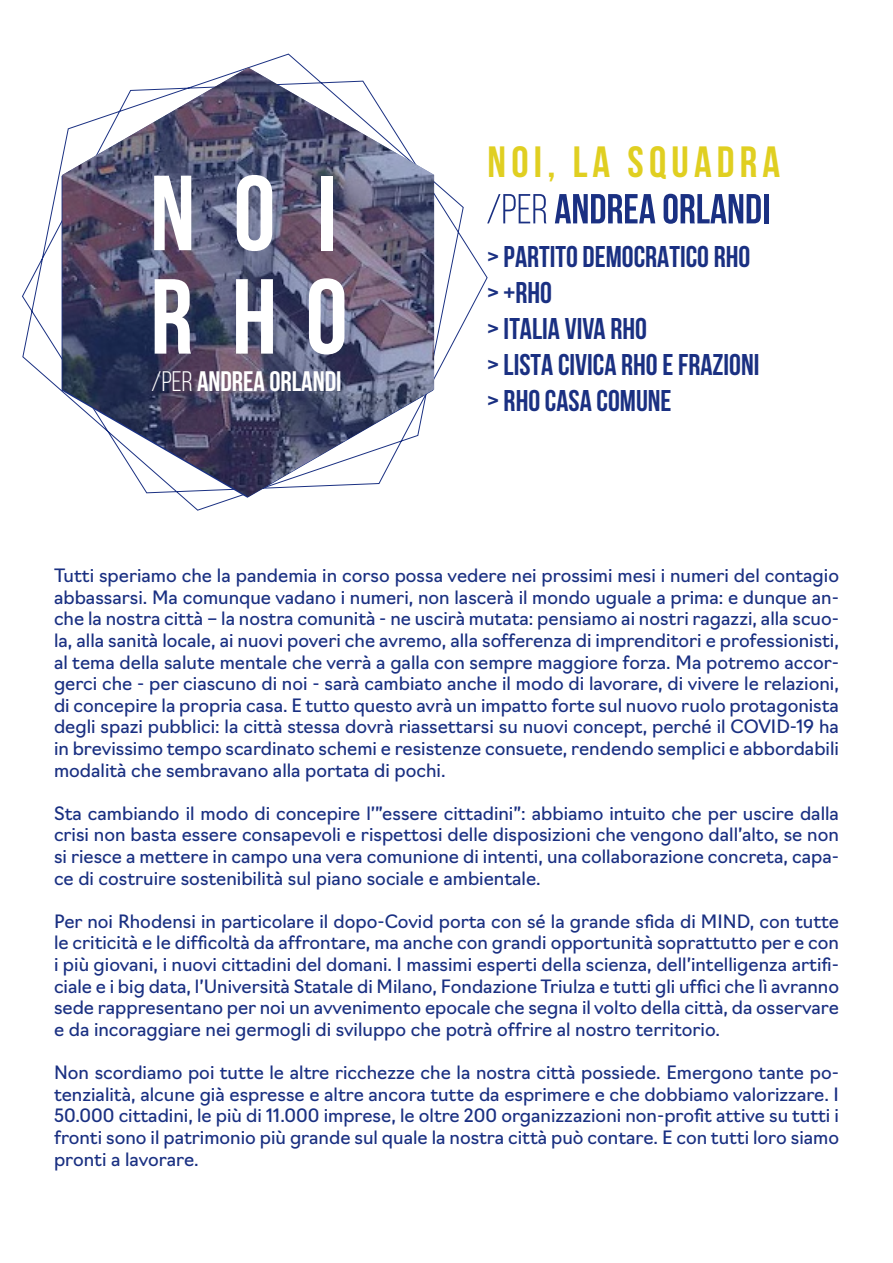
<style>
.page{position:relative;width:893px;height:1263px;background:#fff}
.page>*{position:absolute;margin:0;border:0;box-sizing:border-box;transform-origin:0 0}
.t1{font:700 43.5px "Bebas Neue";letter-spacing:.12em;color:#e0cf21}
.t2{font:700 29.85px "Bebas Neue";color:#1a3082}
.t3{font:700 28.05px "Bebas Neue";color:#fff}
.t4{font:18px/21.6px "Navigo";color:#1a3082;text-align:justify}
.s1{font-weight:400}
</style>
<div class="page">
<svg style="left:22px;top:54px;width:465px;height:456px"></svg>
<img style="left:62px;top:68px;width:372px;height:429px">
<svg style="left:237px;top:175px;width:35px;height:76px"></svg>
<div style="left:321px;top:176px;width:12px;height:74px;background:#fff"></div>
<svg style="left:155px;top:279px;width:36px;height:75px"></svg>
<svg style="left:236px;top:279px;width:37px;height:75px"></svg>
<svg style="left:309px;top:278px;width:35px;height:76px"></svg>
<svg style="left:154px;top:176px;width:37px;height:74px"></svg>
<svg style="left:487px;top:194px;width:59px;height:29px"></svg>
<svg style="left:555px;top:194px;width:100px;height:29px"></svg>
<svg style="left:664px;top:194px;width:97px;height:30px"></svg>
<hr style="left:764px;top:194px;width:4px;height:29px;background:#1a3082">
<h3 class="t3" style="left:151px;top:366px;width:192px"><span class="s1">/PER</span> ANDREA ORLANDI</h3>
<p class="t1" style="left:488px;top:139px;width:294px">NOI, LA SQUADRA</p>
<p class="t2" style="left:487px;top:241px;width:265px">&gt; PARTITO DEMOCRATICO RHO</p>
<p class="t2" style="left:487px;top:276px;width:66px">&gt; +RHO</p>
<p class="t2" style="left:487px;top:312px;width:161px">&gt; ITALIA VIVA RHO</p>
<p class="t2" style="left:487px;top:348px;width:274px">&gt; LISTA CIVICA RHO E FRAZIONI</p>
<p class="t2" style="left:487px;top:384px;width:186px">&gt; RHO CASA COMUNE</p>
<p class="t4" style="left:54px;top:563px;width:786px">Tutti speriamo che la pandemia in corso possa vedere nei prossimi mesi i numeri del contagio abbassarsi. Ma comunque vadano i numeri, non lascerà il mondo uguale a prima: e dunque an&shy;che la nostra città – la nostra comunità - ne uscirà mutata: pensiamo ai nostri ragazzi, alla scuo&shy;la, alla sanità locale, ai nuovi poveri che avremo, alla sofferenza di imprenditori e professionisti, al tema della salute mentale che verrà a galla con sempre maggiore forza. Ma potremo accor&shy;gerci che - per ciascuno di noi - sarà cambiato anche il modo di lavorare, di vivere le relazioni, di concepire la propria casa. E tutto questo avrà un impatto forte sul nuovo ruolo protagonista degli spazi pubblici: la città stessa dovrà riassettarsi su nuovi concept, perché il COVID-19 ha in brevissimo tempo scardinato schemi e resistenze consuete, rendendo semplici e abbordabili modalità che sembravano alla portata di pochi.</p>
<p class="t4" style="left:54px;top:801px;width:786px">Sta cambiando il modo di concepire l’”essere cittadini”: abbiamo intuito che per uscire dalla crisi non basta essere consapevoli e rispettosi delle disposizioni che vengono dall’alto, se non si riesce a mettere in campo una vera comunione di intenti, una collaborazione concreta, capa&shy;ce di costruire sostenibilità sul piano sociale e ambientale.</p>
<p class="t4" style="left:54px;top:909px;width:787px">Per noi Rhodensi in particolare il dopo-Covid porta con sé la grande sfida di MIND, con tutte le criticità e le difficoltà da affrontare, ma anche con grandi opportunità soprattutto per e con i più giovani, i nuovi cittadini del domani. I massimi esperti della scienza, dell’intelligenza artifi&shy;ciale e i big data, l’Università Statale di Milano, Fondazione Triulza e tutti gli uffici che lì avranno sede rappresentano per noi un avvenimento epocale che segna il volto della città, da osservare e da incoraggiare nei germogli di sviluppo che potrà offrire al nostro territorio.</p>
<p class="t4" style="left:54px;top:1060px;width:787px">Non scordiamo poi tutte le altre ricchezze che la nostra città possiede. Emergono tante po&shy;tenzialità, alcune già espresse e altre ancora tutte da esprimere e che dobbiamo valorizzare. I 50.000 cittadini, le più di 11.000 imprese, le oltre 200 organizzazioni non-profit attive su tutti i fronti sono il patrimonio più grande sul quale la nostra città può contare. E con tutti loro siamo pronti a lavorare.</p>
</div>
